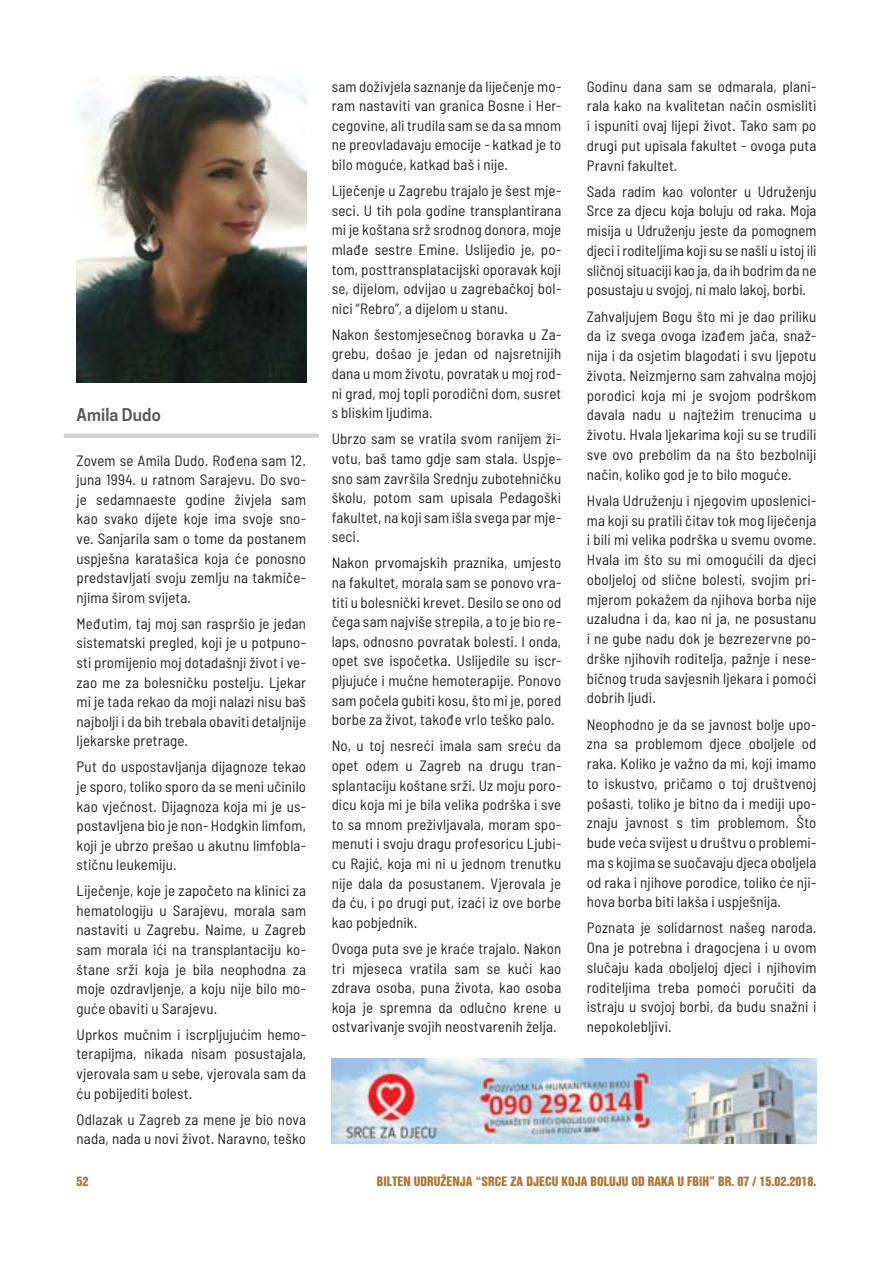
<style>
.page{position:relative;width:893px;height:1263px;background:#fff}
.page>*{position:absolute;margin:0;border:0;box-sizing:border-box;transform-origin:0 0}
.t1{font:600 16.5px "Cooper Hewitt";letter-spacing:.005em;color:#58595b}
.t2{font:semi-condensed 15px/19.6px "Barlow";letter-spacing:.01em;color:#231f20;text-align:justify}
.t3{font:12px "H Sans Inserat";color:#b17634}
</style>
<div class="page">
<img style="left:77px;top:77px;width:229px;height:306px">
<div style="left:64px;top:433px;width:255px;height:5px;background:#d1d3d4"></div>
<img style="left:332px;top:1058px;width:484px;height:86px">
<p class="t1" style="left:77px;top:405px;width:86px">Amila Dudo</p>
<p class="t2" style="left:77px;top:450px;width:231px">Zovem se Amila Dudo. Rođena sam 12. juna 1994. u ratnom Sarajevu. Do svo&shy;je sedamnaeste godine živjela sam kao svako dijete koje ima svoje sno&shy;ve. Sanjarila sam o tome da postanem uspješna karatašica koja će ponosno predstavljati svoju zemlju na takmiče&shy;njima širom svijeta.</p>
<p class="t2" style="left:77px;top:613px;width:231px">Međutim, taj moj san raspršio je jedan sistematski pregled, koji je u potpuno&shy;sti promijenio moj dotadašnji život i ve&shy;zao me za bolesničku postelju. Ljekar mi je tada rekao da moji nalazi nisu baš najbolji i da bih trebala obaviti detaljnije ljekarske pretrage.</p>
<p class="t2" style="left:77px;top:757px;width:231px">Put do uspostavljanja dijagnoze tekao je sporo, toliko sporo da se meni učinilo kao vječnost. Dijagnoza koja mi je us&shy;postavljena bio je non- Hodgkin limfom, koji je ubrzo prešao u akutnu limfobla&shy;stičnu leukemiju.</p>
<p class="t2" style="left:77px;top:881px;width:231px">Liječenje, koje je započeto na klinici za hematologiju u Sarajevu, morala sam nastaviti u Zagrebu. Naime, u Zagreb sam morala ići na transplantaciju ko&shy;štane srži koja je bila neophodna za moje ozdravljenje, a koju nije bilo mo&shy;guće obaviti u Sarajevu.</p>
<p class="t2" style="left:77px;top:1024px;width:231px">Uprkos mučnim i iscrpljujućim hemo&shy;terapijma, nikada nisam posustajala, vjerovala sam u sebe, vjerovala sam da ću pobijediti bolest.</p>
<p class="t2" style="left:77px;top:1109px;width:231px">Odlazak u Zagreb za mene je bio nova nada, nada u novi život. Naravno, teško</p>
<p class="t2" style="left:332px;top:76px;width:231px">sam doživjela saznanje da liječenje mo&shy;ram nastaviti van granica Bosne i Her&shy;cegovine, ali trudila sam se da sa mnom ne preovladavaju emocije - katkad je to bilo moguće, katkad baš i nije.</p>
<p class="t2" style="left:332px;top:180px;width:231px">Liječenje u Zagrebu trajalo je šest mje&shy;seci. U tih pola godine transplantirana mi je koštana srž srodnog donora, moje mlađe sestre Emine. Uslijedio je, po&shy;tom, posttransplatacijski oporavak koji se, dijelom, odvijao u zagrebačkoj bol&shy;nici “Rebro”, a dijelom u stanu.</p>
<p class="t2" style="left:332px;top:324px;width:231px">Nakon šestomjesečnog boravka u Za&shy;grebu, došao je jedan od najsretnijih dana u mom životu, povratak u moj rod&shy;ni grad, moj topli porodični dom, susret s bliskim ljudima.</p>
<p class="t2" style="left:332px;top:429px;width:231px">Ubrzo sam se vratila svom ranijem ži&shy;votu, baš tamo gdje sam stala. Uspje&shy;sno sam završila Srednju zubotehničku školu, potom sam upisala Pedagoški fakultet, na koji sam išla svega par mje&shy;seci.</p>
<p class="t2" style="left:332px;top:553px;width:231px">Nakon prvomajskih praznika, umjesto na fakultet, morala sam se ponovo vra&shy;titi u bolesnički krevet. Desilo se ono od čega sam najviše strepila, a to je bio re&shy;laps, odnosno povratak bolesti. I onda, opet sve ispočetka. Uslijedile su iscr&shy;pljujuće i mučne hemoterapije. Ponovo sam počela gubiti kosu, što mi je, pored borbe za život, takođe vrlo teško palo.</p>
<p class="t2" style="left:332px;top:736px;width:231px">No, u toj nesreći imala sam sreću da opet odem u Zagreb na drugu tran&shy;splantaciju koštane srži. Uz moju poro&shy;dicu koja mi je bila velika podrška i sve to sa mnom preživljavala, moram spo&shy;menuti i svoju dragu profesoricu Ljubi&shy;cu Rajić, koja mi ni u jednom trenutku nije dala da posustanem. Vjerovala je da ću, i po drugi put, izaći iz ove borbe kao pobjednik.</p>
<p class="t2" style="left:332px;top:938px;width:231px">Ovoga puta sve je kraće trajalo. Nakon tri mjeseca vratila sam se kući kao zdrava osoba, puna života, kao osoba koja je spremna da odlučno krene u ostvarivanje svojih neostvarenih želja.</p>
<p class="t2" style="left:587px;top:76px;width:231px">Godinu dana sam se odmarala, plani&shy;rala kako na kvalitetan način osmisliti i ispuniti ovaj lijepi život. Tako sam po drugi put upisala fakultet - ovoga puta Pravni fakultet.</p>
<p class="t2" style="left:587px;top:181px;width:231px">Sada radim kao volonter u Udruženju Srce za djecu koja boluju od raka. Moja misija u Udruženju jeste da pomognem djeci i roditeljima koji su se našli u istoj ili sličnoj situaciji kao ja, da ih bodrim da ne posustaju u svojoj, ni malo lakoj, borbi.</p>
<p class="t2" style="left:587px;top:306px;width:231px">Zahvaljujem Bogu što mi je dao priliku da iz svega ovoga izađem jača, snaž&shy;nija i da osjetim blagodati i svu ljepotu života. Neizmjerno sam zahvalna mojoj porodici koja mi je svojom podrškom davala nadu u najtežim trenucima u životu. Hvala ljekarima koji su se trudili sve ovo prebolim da na što bezbolniji način, koliko god je to bilo moguće.</p>
<p class="t2" style="left:587px;top:490px;width:231px">Hvala Udruženju i njegovim uposlenici&shy;ma koji su pratili čitav tok mog liječenja i bili mi velika podrška u svemu ovome.<br>Hvala im što su mi omogućili da djeci oboljeloj od slične bolesti, svojim pri&shy;mjerom pokažem da njihova borba nije uzaludna i da, kao ni ja, ne posustanu i ne gube nadu dok je bezrezervne po&shy;drške njihovih roditelja, pažnje i nese&shy;bičnog truda savjesnih ljekara i pomoći dobrih ljudi.</p>
<p class="t2" style="left:587px;top:714px;width:231px">Neophodno je da se javnost bolje upo&shy;zna sa problemom djece oboljele od raka. Koliko je važno da mi, koji imamo to iskustvo, pričamo o toj društvenoj pošasti, toliko je bitno da i mediji upo&shy;znaju javnost s tim problemom. Što bude veća svijest u društvu o problemi&shy;ma s kojima se suočavaju djeca oboljela od raka i njihove porodice, toliko će nji&shy;hova borba biti lakša i uspješnija.</p>
<p class="t2" style="left:587px;top:918px;width:231px">Poznata je solidarnost našeg naroda.<br>Ona je potrebna i dragocjena i u ovom slučaju kada oboljeloj djeci i njihovim roditeljima treba pomoći poručiti da istraju u svojoj borbi, da budu snažni i nepokolebljivi.</p>
<p class="t3" style="left:77px;top:1174px;width:13px">52</p>
<p class="t3" style="left:377px;top:1174px;width:441px">BILTEN UDRU@ENJA “SRCE ZA DJECU KOJA BOLUJU OD RAKA U FBiH” BR. 07 / 15.02.2018.</p>
</div>
